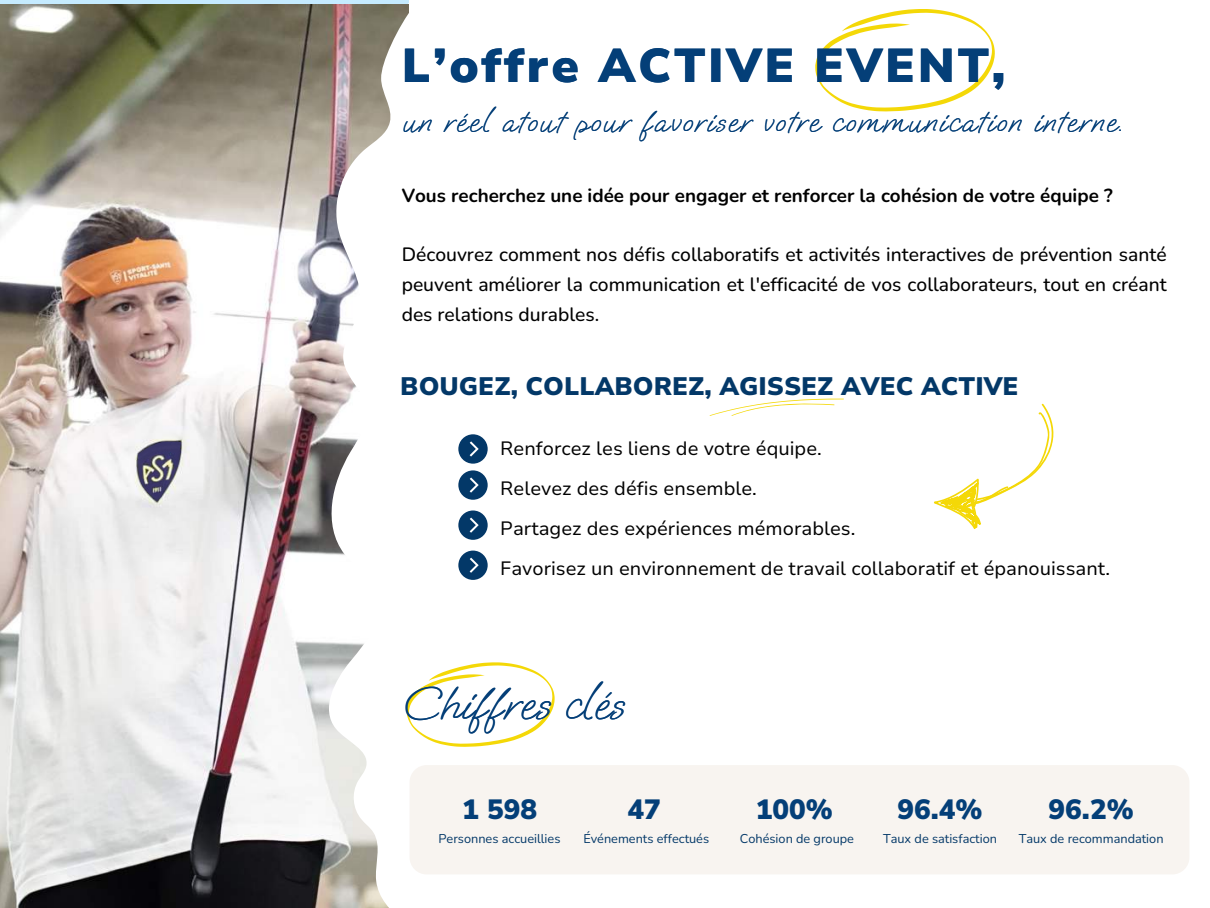
<style>
.page{position:relative;width:1210px;height:908px;background:#fff}
.page>*{position:absolute;margin:0;border:0;box-sizing:border-box;transform-origin:0 0}
.t1{font:900 47.25px "Nunito Sans 10 pt";letter-spacing:.055em;color:#043f78}
.t2{font:47.25px "Oooh Baby";color:#043f78}
.t3{font:31.5px "Oooh Baby";letter-spacing:.055em;color:#043f78}
.t4{font:900 27.75px "Nunito Sans 10 pt";color:#043f78}
.t5{font:900 25.23px "Nunito Sans 10 pt";color:#033868}
.t6{font:500 19.25px/29.9px "Nunito";color:#000;text-align:justify}
.t7{font:19.25px/39.9px "Nunito Sans 10 pt";color:#000}
.t8{font:700 18.83px "Nunito";color:#000}
.t9{font:12.7px "Nunito";color:#033868}
</style>
<div class="page">
<img style="left:0;top:4px;width:409px;height:903px">
<svg style="left:328px;top:5px;width:81px;height:902px"></svg>
<div style="left:138px;top:444px;width:42px;height:13px;background:#f5f6f0"></div>
<div style="left:138px;top:449px;width:14px;height:14px;background:#3b3769"></div>
<svg style="left:139px;top:442px;width:26px;height:17px"></svg>
<div style="left:154px;top:444px;width:26px;height:11px;background:#3b3769"></div>
<div style="left:171px;top:446px;width:9px;height:12px;background:#3b3769"></div>
<svg style="left:169px;top:441px;width:12px;height:6px"></svg>
<div style="left:174px;top:447px;width:7px;height:15px;background:#3b3769"></div>
<hr style="left:138px;top:453px;width:4px;height:11px;background:#3b3769">
<svg style="left:140px;top:441px;width:29px;height:15px"></svg>
<svg style="left:153px;top:499px;width:8px;height:2px"></svg>
<svg style="left:168px;top:471px;width:7px;height:12px"></svg>
<svg style="left:171px;top:461px;width:8px;height:17px"></svg>
<svg style="left:176px;top:461px;width:2px;height:6px"></svg>
<svg style="left:172px;top:458px;width:4px;height:10px"></svg>
<div style="left:165px;top:453px;width:8px;height:6px;background:#3b3769"></div>
<svg style="left:139px;top:460px;width:29px;height:39px"></svg>
<div style="left:145px;top:486px;width:6px;height:7px;background:#3b3769"></div>
<svg style="left:815px;top:9px;width:180px;height:102px"></svg>
<svg style="left:406px;top:662px;width:148px;height:84px"></svg>
<svg style="left:458px;top:434px;width:30px;height:29px"></svg>
<svg style="left:458px;top:470px;width:30px;height:29px"></svg>
<svg style="left:458px;top:510px;width:30px;height:29px"></svg>
<svg style="left:458px;top:550px;width:30px;height:29px"></svg>
<svg style="left:934px;top:403px;width:120px;height:126px"></svg>
<svg style="left:709px;top:398px;width:135px;height:18px"></svg>
<div style="left:409px;top:764px;width:780px;height:110px;background:#f8f4f0;border-radius:17px"></div>
<h1 class="t1" style="left:402px;top:34px;width:605px">L’offre ACTIVE EVENT,</h1>
<h2 class="t3" style="left:402px;top:102px;width:722px">un réel atout pour favoriser votre communication interne.</h2>
<p class="t8" style="left:402px;top:182px;width:712px">Vous recherchez une idée pour engager et renforcer la cohésion de votre équipe ?</p>
<p class="t6" style="left:402px;top:239px;width:766px">Découvrez comment nos défis collaboratifs et activités interactives de prévention santé peuvent améliorer la communication et l'efficacité de vos collaborateurs, tout en créant des relations durables.</p>
<h3 class="t5" style="left:400px;top:369px;width:620px">BOUGEZ, COLLABOREZ, AGISSEZ AVEC ACTIVE</h3>
<p class="t7" style="left:500px;top:428px;width:611px">Renforcez les liens de votre équipe.<br>Relevez des défis ensemble.<br>Partagez des expériences mémorables.<br>Favorisez un environnement de travail collaboratif et épanouissant.</p>
<h1 class="t2" style="left:402px;top:675px;width:223px">Chiffres clés</h1>
<h3 class="t4" style="left:462px;top:790px;width:76px">1 598</h3>
<h3 class="t4" style="left:627px;top:790px;width:35px">47</h3>
<h3 class="t4" style="left:756px;top:790px;width:78px">100%</h3>
<h3 class="t4" style="left:897px;top:790px;width:86px">96.4%</h3>
<h3 class="t4" style="left:1048px;top:790px;width:86px">96.2%</h3>
<p class="t9" style="left:438px;top:829px;width:123px">Personnes accueillies</p>
<p class="t9" style="left:583px;top:829px;width:127px">Événements effectués</p>
<p class="t9" style="left:740px;top:829px;width:116px">Cohésion de groupe</p>
<p class="t9" style="left:883px;top:829px;width:115px">Taux de satisfaction</p>
<p class="t9" style="left:1018px;top:829px;width:146px">Taux de recommandation</p>
</div>
